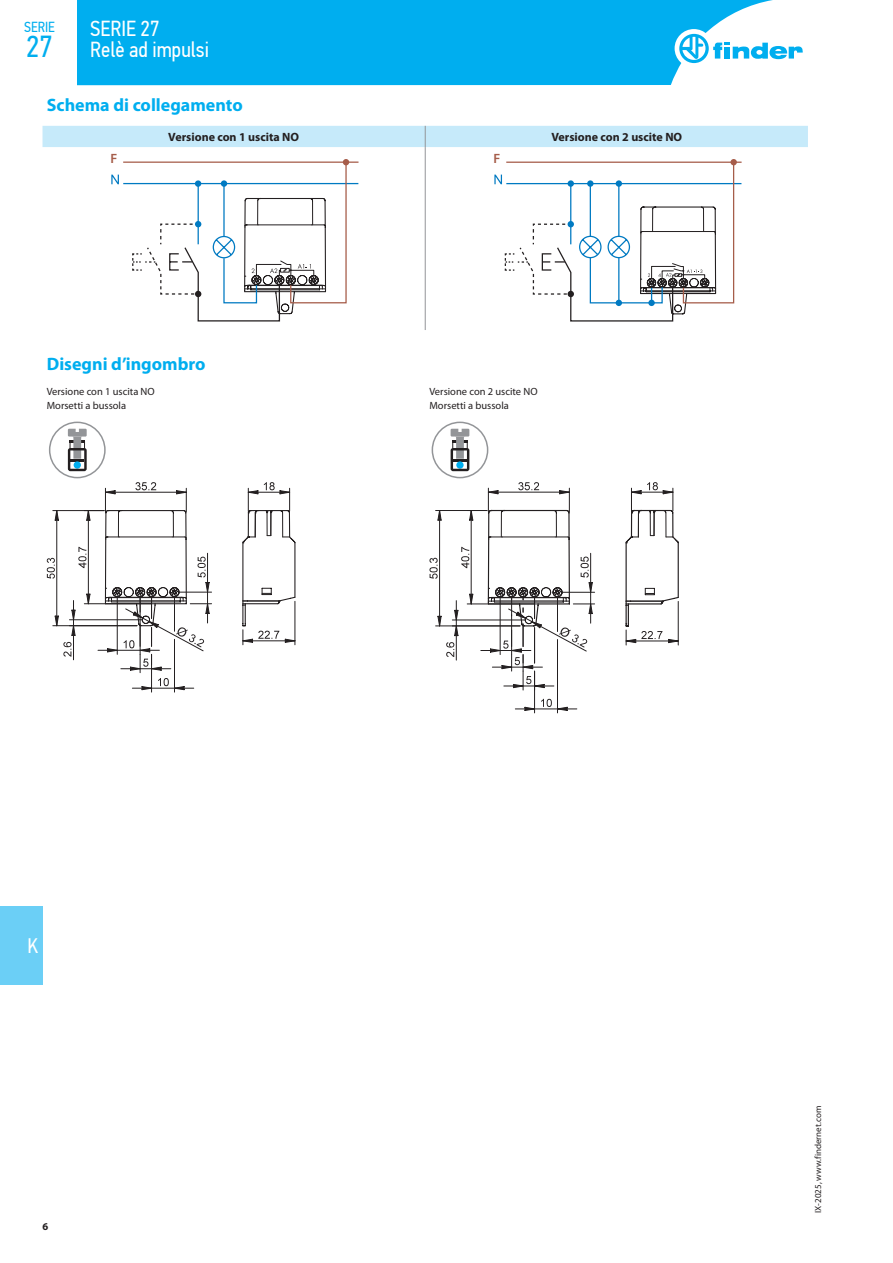
<style>
.page{position:relative;width:893px;height:1263px;background:#fff}
.page>*{position:absolute;margin:0;border:0;box-sizing:border-box;transform-origin:0 0}
.t1{font:30.3px "PF Din Text Cond Pro";color:#00aeef}
.t2{font:21.75px/21px "PF Din Text Cond Pro";color:#fff}
.t3{font:21px "PF Din Text Cond Pro";color:#fff}
.t4{font:700 18px "Myriad Pro";color:#00aeef}
.t5{font:14.55px "PF Din Text Cond Pro";color:#00aeef}
.t6{font:600 13.5px "Myriad Pro";color:#a65d4a}
.t7{font:700 12px "Myriad Pro";color:#231f20}
.t8{font:10.5px/14.2px "Myriad Pro";color:#231f20}
.t9{font:700 10.5px "Myriad Pro";color:#231f20}
.t10{font:9px "Myriad Pro";color:#231f20}
</style>
<div class="page">
<div style="left:43px;top:126px;width:765px;height:21px;background:#c6eafa"></div>
<hr style="left:425px;top:147px;width:1px;height:183px;background:#939598">
<hr style="left:123px;top:162px;width:235px;height:1px;background:#a65d4a">
<hr style="left:123px;top:183px;width:235px;height:1px;background:#007ac2">
<svg style="left:111px;top:175px;width:8px;height:9px"></svg>
<svg style="left:132px;top:159px;width:217px;height:162px"></svg>
<hr style="left:506px;top:162px;width:236px;height:1px;background:#a65d4a">
<hr style="left:506px;top:183px;width:235px;height:1px;background:#007ac2">
<div style="left:730px;top:159px;width:7px;height:6px;background:#a65d4a;border-radius:50%"></div>
<svg style="left:494px;top:159px;width:241px;height:162px"></svg>
<div style="left:492px;top:151px;width:10px;height:13px;background:#fff"></div>
<hr style="left:295px;top:601px;width:1px;height:44px;background:#231f20">
<svg style="left:242px;top:482px;width:53px;height:163px"></svg>
<hr style="left:243px;top:640px;width:52px;height:1px;background:#231f20">
<svg style="left:47px;top:482px;width:165px;height:210px"></svg>
<hr style="left:207px;top:553px;width:1px;height:70px;background:#231f20">
<div style="left:49px;top:422px;width:57px;height:56px;border:2px solid #939598;border-radius:50%"></div>
<svg style="left:68px;top:429px;width:19px;height:42px"></svg>
<svg style="left:625px;top:482px;width:54px;height:163px"></svg>
<hr style="left:626px;top:641px;width:52px;height:1px;background:#231f20">
<hr style="left:534px;top:671px;width:1px;height:42px;background:#231f20">
<hr style="left:557px;top:639px;width:1px;height:74px;background:#231f20">
<svg style="left:525px;top:707px;width:10px;height:4px"></svg>
<svg style="left:541px;top:699px;width:26px;height:12px"></svg>
<hr style="left:515px;top:709px;width:62px;height:1px;background:#231f20">
<svg style="left:429px;top:482px;width:166px;height:208px"></svg>
<hr style="left:504px;top:686px;width:50px;height:1px;background:#231f20">
<div style="left:432px;top:422px;width:56px;height:56px;border:2px solid #939598;border-radius:50%"></div>
<svg style="left:451px;top:429px;width:18px;height:42px"></svg>
<div style="left:0;top:906px;width:43px;height:78px;background:#6bcff6"></div>
<div style="left:77px;top:0;width:696px;height:85px;background:#00aeef"></div>
<div style="left:675px;top:29px;width:38px;height:39px;background:#fff;border-radius:50%"></div>
<svg style="left:679px;top:34px;width:124px;height:29px"></svg>
<h3 class="t5" style="left:24px;top:19px;width:32px">SERIE</h3>
<h1 class="t1" style="left:26px;top:28px;width:28px">27</h1>
<h2 class="t2" style="left:90px;top:18px;width:120px">SERIE 27<br>Relè ad impulsi</h2>
<h3 class="t4" style="left:47px;top:93px;width:198px">Schema di collegamento</h3>
<p class="t7" style="left:168px;top:129px;width:132px">Versione con 1 uscita NO</p>
<p class="t7" style="left:551px;top:129px;width:132px">Versione con 2 uscite NO</p>
<p class="t6" style="left:110px;top:150px;width:8px">F</p>
<p class="t6" style="left:493px;top:150px;width:8px">F</p>
<h3 class="t4" style="left:47px;top:352px;width:160px">Disegni d’ingombro</h3>
<p class="t8" style="left:47px;top:384px;width:109px">Versione con 1 uscita NO<br>Morsetti a bussola</p>
<p class="t8" style="left:429px;top:384px;width:110px">Versione con 2 uscite NO<br>Morsetti a bussola</p>
<h3 class="t3" style="left:27px;top:933px;width:12px">K</h3>
<p class="t9" style="left:43px;top:1219px;width:7px">6</p>
<p class="t10" style="left:812px;top:1213px;width:108px;rotate:-90deg">IX-2025, www.findernet.com</p>
</div>
